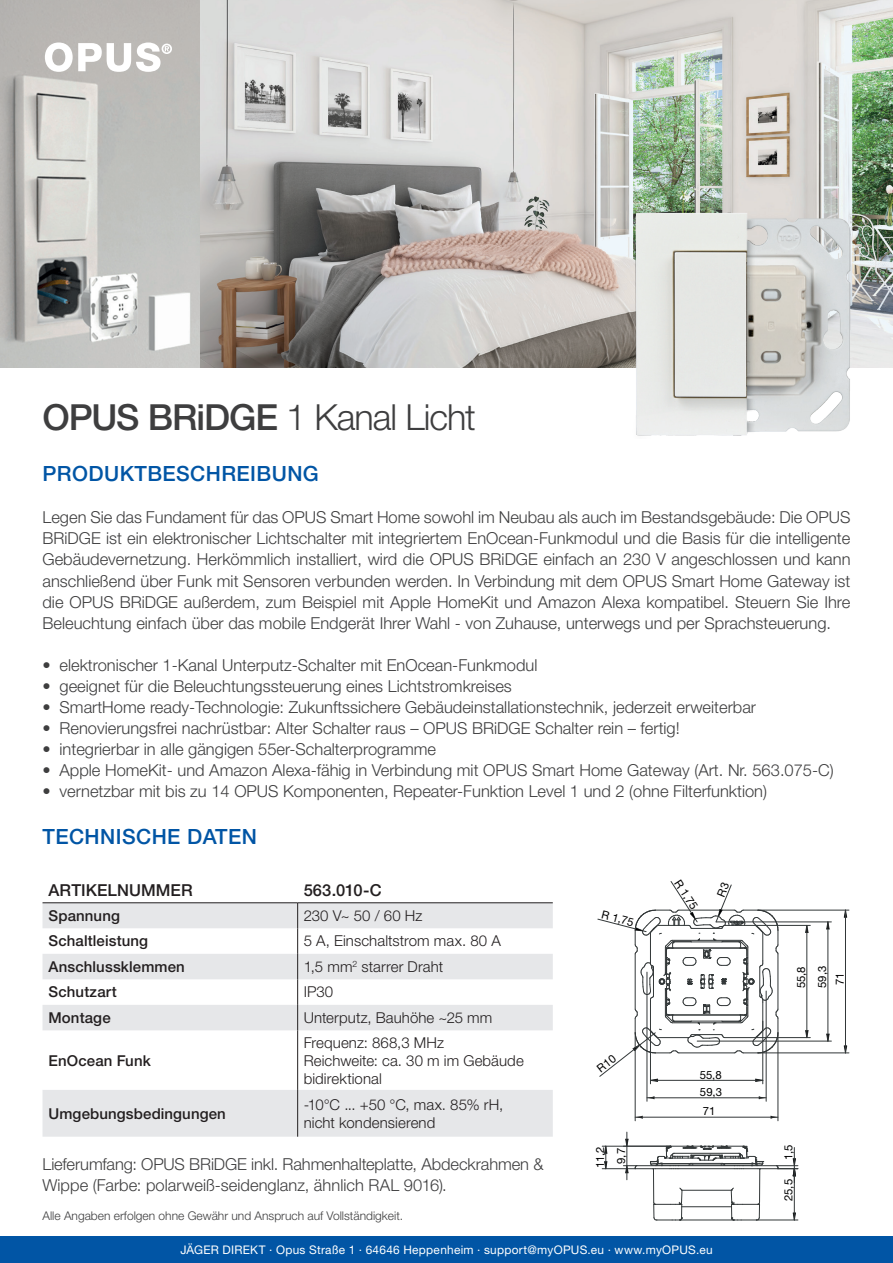
<style>
.page{position:relative;width:893px;height:1263px;background:#fff}
.page>*{position:absolute;margin:0;border:0;box-sizing:border-box;transform-origin:0 0}
.t1{font:300 36px "Helvetica Neue LT Pro";letter-spacing:-.03em;color:#3e3e3f}
.t2{font:500 21px "Helvetica Neue LT Pro";letter-spacing:.02em;color:#0155a5}
.t3{font:300 16.5px/21px "Helvetica Neue LT Pro";color:#3e3e3f;text-align:justify}
.t4{font:500 16.5px "Helvetica Neue LT Pro";letter-spacing:.005em;color:#231f20}
.t5{font:300 15px/18px "Helvetica Neue LT Pro";letter-spacing:.005em;color:#231f20}
.t6{font:500 15px "Helvetica Neue LT Pro";letter-spacing:.01em;color:#231f20}
.t7{font:300 12px "Helvetica Neue LT Pro";color:#3e3e3f}
.t8{font:11.85px "Helvetica Neue LT Pro";letter-spacing:.025em;color:#fff}
.t9{font:11.4px/17.4px "Helvetica Neue LT Pro";color:#000001}
.s1{font-weight:500}
</style>
<div class="page">
<div style="left:0;top:1236px;width:893px;height:27px;background:#0155a5"></div>
<img style="left:200px;top:0;width:693px;height:368px">
<img style="left:0;top:0;width:200px;height:368px">
<svg style="left:45px;top:43px;width:127px;height:29px"></svg>
<img style="left:633px;top:211px;width:221px;height:225px">
<hr style="left:680px;top:1219px;width:53px;height:1px;background:#323738">
<hr style="left:682px;top:1206px;width:49px;height:1px;background:#323738">
<hr style="left:759px;top:1169px;width:1px;height:33px;background:#323738">
<hr style="left:653px;top:1169px;width:1px;height:33px;background:#323738">
<hr style="left:682px;top:1190px;width:49px;height:1px;background:#323738">
<svg style="left:730px;top:1187px;width:31px;height:33px"></svg>
<svg style="left:653px;top:1187px;width:30px;height:33px"></svg>
<hr style="left:650px;top:1030px;width:1px;height:54px;background:#323738">
<hr style="left:762px;top:1021px;width:1px;height:63px;background:#323738">
<hr style="left:647px;top:972px;width:1px;height:129px;background:#323738">
<hr style="left:766px;top:991px;width:1px;height:110px;background:#323738">
<svg style="left:647px;top:1096px;width:8px;height:3px"></svg>
<hr style="left:647px;top:1097px;width:119px;height:1px;background:#323738">
<hr style="left:635px;top:1033px;width:1px;height:88px;background:#323738">
<hr style="left:778px;top:1033px;width:1px;height:88px;background:#323738">
<hr style="left:635px;top:1117px;width:143px;height:1px;background:#323738">
<hr style="left:755px;top:1037px;width:55px;height:1px;background:#323738">
<hr style="left:755px;top:925px;width:55px;height:1px;background:#323738">
<svg style="left:805px;top:1030px;width:4px;height:8px"></svg>
<svg style="left:805px;top:925px;width:4px;height:8px"></svg>
<hr style="left:807px;top:925px;width:1px;height:112px;background:#323738">
<hr style="left:697px;top:1041px;width:134px;height:1px;background:#323738">
<hr style="left:716px;top:922px;width:115px;height:1px;background:#323738">
<svg style="left:826px;top:1033px;width:4px;height:9px"></svg>
<svg style="left:826px;top:921px;width:4px;height:9px"></svg>
<hr style="left:828px;top:922px;width:1px;height:119px;background:#323738">
<hr style="left:758px;top:1053px;width:91px;height:1px;background:#323738">
<hr style="left:758px;top:910px;width:91px;height:1px;background:#323738">
<svg style="left:844px;top:1045px;width:3px;height:8px"></svg>
<svg style="left:844px;top:909px;width:3px;height:9px"></svg>
<hr style="left:845px;top:910px;width:1px;height:143px;background:#323738">
<hr style="left:756px;top:1220px;width:42px;height:1px;background:#323738">
<svg style="left:793px;top:1212px;width:3px;height:8px"></svg>
<hr style="left:794px;top:1169px;width:1px;height:51px;background:#323738">
<hr style="left:602px;top:1168px;width:33px;height:1px;background:#323738">
<hr style="left:602px;top:1146px;width:68px;height:1px;background:#323738">
<svg style="left:604px;top:1145px;width:3px;height:24px"></svg>
<svg style="left:623px;top:1139px;width:175px;height:37px"></svg>
<hr style="left:627px;top:1132px;width:1px;height:48px;background:#323738">
<svg style="left:43px;top:903px;width:510px;height:234px;fill:#e6e7e9"></svg>
<hr style="left:298px;top:902px;width:255px;height:1px;background:#231f20">
<hr style="left:43px;top:902px;width:255px;height:1px;background:#231f20">
<svg style="left:297px;top:903px;width:1px;height:127px"></svg>
<hr style="left:297px;top:1030px;width:1px;height:60px;background:#231f20">
<hr style="left:297px;top:1090px;width:1px;height:47px;background:#231f20">
<svg style="left:597px;top:881px;width:182px;height:201px"></svg>
<h1 class="t1" style="left:43px;top:395px;width:435px"><span class="s1">OPUS BRiDGE</span> 1 Kanal Licht</h1>
<p class="t2" style="left:43px;top:461px;width:278px">PRODUKTBESCHREIBUNG</p>
<p class="t3" style="left:43px;top:507px;width:809px">Legen Sie das Fundament für das OPUS Smart Home sowohl im Neubau als auch im Bestandsgebäude: Die OPUS BRiDGE ist ein elektronischer Lichtschalter mit integriertem EnOcean-Funkmodul und die Basis für die intelligente Gebäudevernetzung. Herkömmlich installiert, wird die OPUS BRiDGE einfach an 230 V angeschlossen und kann anschließend über Funk mit Sensoren verbunden werden. In Verbindung mit dem OPUS Smart Home Gateway ist die OPUS BRiDGE außerdem, zum Beispiel mit Apple HomeKit und Amazon Alexa kompatibel. Steuern Sie Ihre Beleuchtung einfach über das mobile Endgerät Ihrer Wahl - von Zuhause, unterwegs und per Sprachsteuerung.</p>
<p class="t3" style="left:43px;top:654px;width:496px">• elektronischer 1-Kanal Unterputz-Schalter mit EnOcean-Funkmodul</p>
<p class="t3" style="left:43px;top:675px;width:471px">• geeignet für die Beleuchtungssteuerung eines Lichtstromkreises</p>
<p class="t3" style="left:43px;top:696px;width:715px">• SmartHome ready-Technologie: Zukunftssichere Gebäudeinstallationstechnik, jederzeit erweiterbar</p>
<p class="t3" style="left:43px;top:717px;width:639px">• Renovierungsfrei nachrüstbar: Alter Schalter raus – OPUS BRiDGE Schalter rein – fertig!</p>
<p class="t3" style="left:43px;top:738px;width:395px">• integrierbar in alle gängigen 55er-Schalterprogramme</p>
<p class="t3" style="left:43px;top:759px;width:793px">• Apple HomeKit- und Amazon Alexa-fähig in Verbindung mit OPUS Smart Home Gateway (Art. Nr. 563.075-C)</p>
<p class="t3" style="left:43px;top:780px;width:726px">• vernetzbar mit bis zu 14 OPUS Komponenten, Repeater-Funktion Level 1 und 2 (ohne Filterfunktion)</p>
<p class="t2" style="left:43px;top:824px;width:216px">TECHNISCHE DATEN</p>
<p class="t4" style="left:49px;top:880px;width:146px">ARTIKELNUMMER</p>
<p class="t4" style="left:304px;top:880px;width:80px">563.010-C</p>
<p class="t6" style="left:49px;top:906px;width:73px">Spannung</p>
<p class="t5" style="left:304px;top:906px;width:120px">230 V~ 50 / 60 Hz</p>
<p class="t6" style="left:49px;top:932px;width:101px">Schaltleistung</p>
<p class="t5" style="left:304px;top:932px;width:199px">5 A, Einschaltstrom max. 80 A</p>
<p class="t6" style="left:49px;top:957px;width:138px">Anschlussklemmen</p>
<p class="t5" style="left:304px;top:957px;width:141px">1,5 mm<sup>2</sup> starrer Draht</p>
<p class="t6" style="left:49px;top:983px;width:70px">Schutzart</p>
<p class="t5" style="left:304px;top:983px;width:31px">IP30</p>
<p class="t6" style="left:49px;top:1008px;width:64px">Montage</p>
<p class="t5" style="left:304px;top:1008px;width:190px">Unterputz, Bauhöhe ~25 mm</p>
<p class="t6" style="left:49px;top:1051px;width:104px">EnOcean Funk</p>
<p class="t5" style="left:304px;top:1033px;width:222px">Frequenz: 868,3 MHz<br>Reichweite: ca. 30 m im Gebäude bidirektional</p>
<p class="t6" style="left:49px;top:1104px;width:179px">Umgebungsbedingungen</p>
<p class="t5" style="left:304px;top:1095px;width:201px">-10°C ... +50 °C, max. 85% rH, nicht kondensierend</p>
<p class="t3" style="left:43px;top:1153px;width:502px">Lieferumfang: OPUS BRiDGE inkl. Rahmenhalteplatte, Abdeckrahmen &amp;<br>Wippe (Farbe: polarweiß-seidenglanz, ähnlich RAL 9016).</p>
<p class="t7" style="left:43px;top:1209px;width:362px">Alle Angaben erfolgen ohne Gewähr und Anspruch auf Vollständigkeit.</p>
<p class="t9" style="left:604px;top:905px;width:34px;rotate:14deg">R 1,75</p>
<p class="t9" style="left:685px;top:875px;width:34px;rotate:57deg">R 1,75</p>
<p class="t9" style="left:589px;top:1168px;width:24px;line-height:21px;text-align:center;rotate:-90deg">11,2<br>9,7</p>
<p class="t9" style="left:700px;top:1065px;width:24px">55,8<br>59,3</p>
<p class="t9" style="left:703px;top:1102px;width:14px">71</p>
<p class="t8" style="left:180px;top:1242px;width:534px">JÄGER DIREKT · Opus Straße 1 · 64646 Heppenheim · support@myOPUS.eu · www.myOPUS.eu</p>
<p class="t9" style="left:790px;top:988px;width:24px;line-height:21.1px;rotate:-90deg">55,8<br>59,3</p>
<p class="t9" style="left:831px;top:985px;width:14px;rotate:-90deg">71</p>
<p class="t9" style="left:780px;top:1160px;width:17px;rotate:-90deg">1,5</p>
<p class="t9" style="left:780px;top:1201px;width:24px;rotate:-90deg">25,5</p>
</div>
